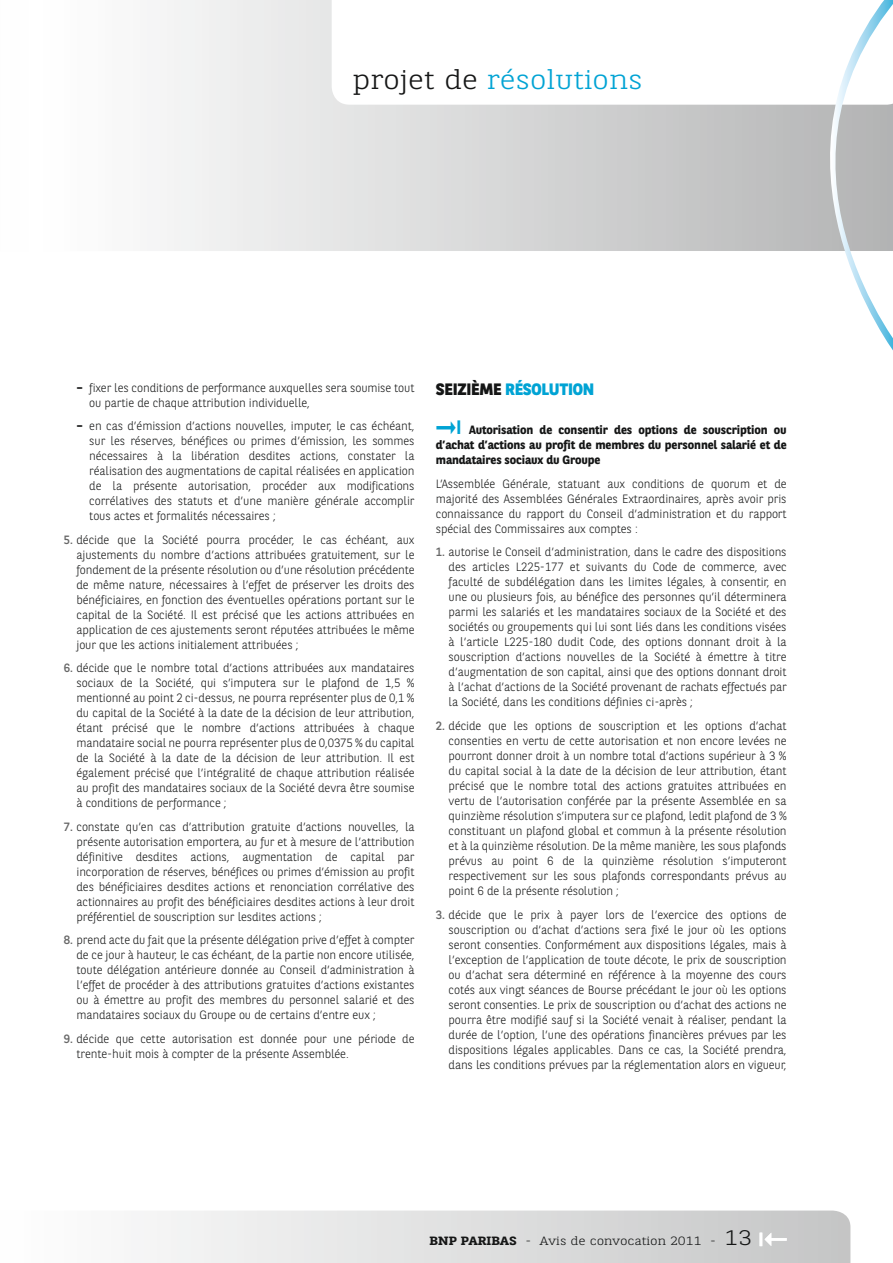
<style>
.page{position:relative;width:893px;height:1263px;background:#fff}
.page>*{position:absolute;margin:0;border:0;box-sizing:border-box;transform-origin:0 0}
.t1{font:300 27px "BNPP Slab Serif Expanded";color:#00a3d4}
.t2{font:800 16.5px "BNPP Sans";letter-spacing:-.02em;color:#00a3d4}
.t3{font:300 12px/15px "BNPP Sans";letter-spacing:-.01em;color:#151616;text-align:justify}
.t4{font:700 12px/15px "BNPP Sans";letter-spacing:-.01em;color:#151616;text-align:justify}
.t5{font:300 12px "BNPP Slab Serif Expanded";color:#151616}
.s1{color:#151616}
.s2{font-weight:700}
.s3{font-weight:400;color:#676767}
.s4{color:#00a3d4}
.s5{font-size:21px}
</style>
<div class="page">
<svg style="left:167px;top:0;width:574px;height:251px"></svg>
<svg style="left:332px;top:0;width:409px;height:105px"></svg>
<svg style="left:741px;top:0;width:152px;height:351px"></svg>
<svg style="left:157px;top:1210px;width:693px;height:53px"></svg>
<h1 class="t1" style="left:353px;top:69px;width:291px"><span class="s1">projet de</span> résolutions</h1>
<p class="t3" style="left:89px;top:381px;width:327px;text-indent:-13px"><span class="s2">–</span> fixer les conditions de performance auxquelles sera soumise tout ou partie de chaque attribution individuelle,</p>
<p class="t3" style="left:89px;top:420px;width:327px;text-indent:-13px"><span class="s2">–</span> en cas d’émission d’actions nouvelles, imputer, le cas échéant, sur les réserves, bénéfices ou primes d’émission, les sommes nécessaires à la libération desdites actions, constater la réalisation des augmentations de capital réalisées en application de la présente autorisation, procéder aux modifications corrélatives des statuts et d’une manière générale accomplir tous actes et formalités nécessaires ;</p>
<p class="t3" style="left:77px;top:533px;width:340px;text-indent:-13px"><span class="s3">5.</span> décide que la Société pourra procéder, le cas échéant, aux ajustements du nombre d’actions attribuées gratuitement, sur le fondement de la présente résolution ou d’une résolution précédente de même nature, nécessaires à l’effet de préserver les droits des bénéficiaires, en fonction des éventuelles opérations portant sur le capital de la Société. Il est précisé que les actions attribuées en application de ces ajustements seront réputées attribuées le même jour que les actions initialement attribuées ;</p>
<p class="t3" style="left:77px;top:662px;width:340px;text-indent:-13px"><span class="s3">6.</span> décide que le nombre total d’actions attribuées aux mandataires sociaux de la Société, qui s’imputera sur le plafond de 1,5 % mentionné au point 2 ci-dessus, ne pourra représenter plus de 0,1 % du capital de la Société à la date de la décision de leur attribution, étant précisé que le nombre d’actions attribuées à chaque mandataire social ne pourra représenter plus de 0,0375 % du capital de la Société à la date de la décision de leur attribution. Il est également précisé que l’intégralité de chaque attribution réalisée au profit des mandataires sociaux de la Société devra être soumise à conditions de performance ;</p>
<p class="t3" style="left:77px;top:820px;width:340px;text-indent:-13px"><span class="s3">7.</span> constate qu’en cas d’attribution gratuite d’actions nouvelles, la présente autorisation emportera, au fur et à mesure de l’attribution définitive desdites actions, augmentation de capital par incorporation de réserves, bénéfices ou primes d’émission au profit des bénéficiaires desdites actions et renonciation corrélative des actionnaires au profit des bénéficiaires desdites actions à leur droit préférentiel de souscription sur lesdites actions ;</p>
<p class="t3" style="left:77px;top:934px;width:340px;text-indent:-13px"><span class="s3">8.</span> prend acte du fait que la présente délégation prive d’effet à compter de ce jour à hauteur, le cas échéant, de la partie non encore utilisée, toute délégation antérieure donnée au Conseil d’administration à l’effet de procéder à des attributions gratuites d’actions existantes ou à émettre au profit des membres du personnel salarié et des mandataires sociaux du Groupe ou de certains d’entre eux ;</p>
<p class="t3" style="left:77px;top:1032px;width:340px;text-indent:-13px"><span class="s3">9.</span> décide que cette autorisation est donnée pour une période de trente-huit mois à compter de la présente Assemblée.</p>
<h2 class="t2" style="left:436px;top:383px;width:160px"><span class="s1">SEIZIÈME</span> RÉSOLUTION</h2>
<p class="t4" style="left:436px;top:424px;width:352px"><span class="s4">➞❙</span> Autorisation de consentir des options de souscription ou d’achat d’actions au profit de membres du personnel salarié et de mandataires sociaux du Groupe</p>
<p class="t3" style="left:436px;top:477px;width:352px">L’Assemblée Générale, statuant aux conditions de quorum et de majorité des Assemblées Générales Extraordinaires, après avoir pris connaissance du rapport du Conseil d’administration et du rapport spécial des Commissaires aux comptes :</p>
<p class="t3" style="left:449px;top:546px;width:340px;text-indent:-13px"><span class="s3">1.</span> autorise le Conseil d’administration, dans le cadre des dispositions des articles L225-177 et suivants du Code de commerce, avec faculté de subdélégation dans les limites légales, à consentir, en une ou plusieurs fois, au bénéfice des personnes qu’il déterminera parmi les salariés et les mandataires sociaux de la Société et des sociétés ou groupements qui lui sont liés dans les conditions visées à l’article L225-180 dudit Code, des options donnant droit à la souscription d’actions nouvelles de la Société à émettre à titre d’augmentation de son capital, ainsi que des options donnant droit à l’achat d’actions de la Société provenant de rachats effectués par la Société, dans les conditions définies ci-après ;</p>
<p class="t3" style="left:449px;top:719px;width:340px;text-indent:-13px"><span class="s3">2.</span> décide que les options de souscription et les options d’achat consenties en vertu de cette autorisation et non encore levées ne pourront donner droit à un nombre total d’actions supérieur à 3 % du capital social à la date de la décision de leur attribution, étant précisé que le nombre total des actions gratuites attribuées en vertu de l’autorisation conférée par la présente Assemblée en sa quinzième résolution s’imputera sur ce plafond, ledit plafond de 3 % constituant un plafond global et commun à la présente résolution et à la quinzième résolution. De la même manière, les sous plafonds prévus au point 6 de la quinzième résolution s’imputeront respectivement sur les sous plafonds correspondants prévus au point 6 de la présente résolution ;</p>
<p class="t3" style="left:449px;top:908px;width:340px;text-indent:-13px"><span class="s3">3.</span> décide que le prix à payer lors de l’exercice des options de souscription ou d’achat d’actions sera fixé le jour où les options seront consenties. Conformément aux dispositions légales, mais à l’exception de l’application de toute décote, le prix de souscription ou d’achat sera déterminé en référence à la moyenne des cours cotés aux vingt séances de Bourse précédant le jour où les options seront consenties. Le prix de souscription ou d’achat des actions ne pourra être modifié sauf si la Société venait à réaliser, pendant la durée de l’option, l’une des opérations financières prévues par les dispositions légales applicables. Dans ce cas, la Société prendra, dans les conditions prévues par la réglementation alors en vigueur,</p>
<p class="t5" style="left:430px;top:1236px;width:324px"><span class="s2">BNP PARIBAS</span> - Avis de convocation 2011 - <span class="s5">13</span></p>
</div>
